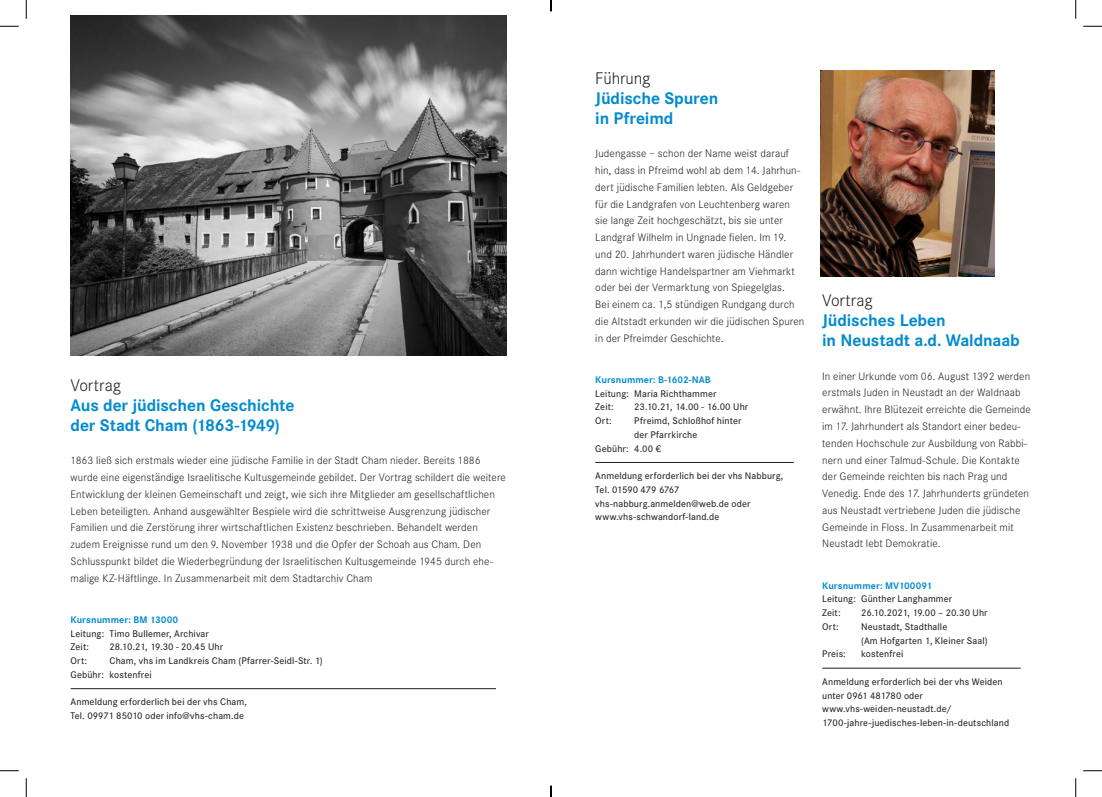
<style>
.page{position:relative;width:1102px;height:797px;background:#fff}
.page>*{position:absolute;margin:0;border:0;box-sizing:border-box;transform-origin:0 0}
.t1{font:700 17.5px/20px "Corporate S";letter-spacing:-.005em;color:#038bce}
.t2{font:300 17.5px "Corporate S";letter-spacing:-.005em;color:#231f20}
.t3{font:300 11.25px/16.8px "Corporate S";letter-spacing:.01em;color:#231f20}
.t4{font:500 10px/13.8px "Corporate S";letter-spacing:.01em;color:#231f20}
.t5{font:700 10px "Corporate S";letter-spacing:.005em;color:#038bce}
.t6{font:500 10px "Corporate S";letter-spacing:-.01em;color:#231f20}
</style>
<div class="page">
<img style="left:71px;top:16px;width:435px;height:340px">
<hr style="left:595px;top:462px;width:198px;height:1px;background:#231f20">
<hr style="left:822px;top:668px;width:198px;height:1px;background:#231f20">
<hr style="left:71px;top:688px;width:425px;height:1px;background:#231f20">
<img style="left:820px;top:71px;width:174px;height:205px">
<svg style="left:0;top:25px;width:19px;height:2px"></svg>
<svg style="left:1083px;top:25px;width:18px;height:2px"></svg>
<svg style="left:0;top:770px;width:19px;height:1px"></svg>
<svg style="left:1083px;top:770px;width:18px;height:1px"></svg>
<svg style="left:25px;top:0;width:2px;height:19px"></svg>
<svg style="left:25px;top:778px;width:2px;height:19px"></svg>
<svg style="left:1075px;top:0;width:1px;height:19px"></svg>
<svg style="left:1075px;top:778px;width:1px;height:19px"></svg>
<svg style="left:550px;top:785px;width:1px;height:12px"></svg>
<h1 class="t2" style="left:71px;top:375px;width:52px">Vortrag</h1>
<h1 class="t1" style="left:71px;top:395px;width:225px">Aus der jüdischen Geschichte der Stadt Cham (1863-1949)</h1>
<p class="t3" style="left:71px;top:452px;width:437px">1863 ließ sich erstmals wieder eine jüdische Familie in der Stadt Cham nieder. Bereits 1886 wurde eine eigenständige Israelitische Kultusgemeinde gebildet. Der Vortrag schildert die weitere Entwicklung der kleinen Gemeinschaft und zeigt, wie sich ihre Mitglieder am gesellschaftlichen Leben beteiligten. Anhand ausgewählter Bespiele wird die schrittweise Ausgrenzung jüdischer Familien und die Zerstörung ihrer wirtschaftlichen Existenz beschrieben. Behandelt werden zudem Ereignisse rund um den 9. November 1938 und die Opfer der Schoah aus Cham. Den Schlusspunkt bildet die Wiederbegründung der Israelitischen Kultusgemeinde 1945 durch ehe&shy;malige KZ-Häftlinge. In Zusammenarbeit mit dem Stadtarchiv Cham</p>
<p class="t5" style="left:71px;top:613px;width:109px">Kursnummer: BM 13000</p>
<p class="t4" style="left:71px;top:626px;width:140px">Leitung: Timo Bullemer, Archivar<br>Zeit:</p>
<p class="t4" style="left:110px;top:640px;width:115px">28.10.21, 19.30 - 20.45 Uhr</p>
<p class="t4" style="left:71px;top:653px;width:254px;text-indent:39px">Cham, vhs im Landkreis Cham (Pfarrer-Seidl-Str. 1)<br>Gebühr: kostenfrei</p>
<p class="t4" style="left:71px;top:695px;width:178px">Anmeldung erforderlich bei der vhs Cham,<br>Tel. 09971 85010 oder info@vhs-cham.de</p>
<p class="t4" style="left:71px;top:653px;width:18px">Ort:</p>
<h1 class="t2" style="left:595px;top:68px;width:57px">Führung</h1>
<h1 class="t1" style="left:595px;top:88px;width:124px">Jüdische Spuren in Pfreimd</h1>
<p class="t3" style="left:595px;top:145px;width:211px">Judengasse – schon der Name weist darauf hin, dass in Pfreimd wohl ab dem 14. Jahrhun&shy;dert jüdische Familien lebten. Als Geldgeber für die Landgrafen von Leuchtenberg waren sie lange Zeit hochgeschätzt, bis sie unter Landgraf Wilhelm in Ungnade fielen. Im 19. und 20. Jahrhundert waren jüdische Händler dann wichtige Handelspartner am Viehmarkt oder bei der Vermarktung von Spiegelglas.<br>Bei einem ca. 1,5 stündigen Rundgang durch die Altstadt erkunden wir die jüdischen Spuren in der Pfreimder Geschichte.</p>
<p class="t5" style="left:595px;top:374px;width:117px">Kursnummer: B-1602-NAB</p>
<p class="t4" style="left:595px;top:386px;width:123px">Leitung: Maria Richthammer<br>Zeit:</p>
<p class="t6" style="left:634px;top:400px;width:115px">23.10.21, 14.00 - 16.00 Uhr</p>
<p class="t4" style="left:595px;top:413px;width:18px">Ort:</p>
<p class="t4" style="left:634px;top:413px;width:109px">Pfreimd, Schloßhof hinter</p>
<p class="t4" style="left:634px;top:427px;width:65px">der Pfarrkirche</p>
<p class="t4" style="left:595px;top:441px;width:67px">Gebühr: 4.00 €</p>
<p class="t4" style="left:595px;top:468px;width:189px">Anmeldung erforderlich bei der vhs Nabburg,<br>Tel. 01590 479 6767 vhs-nabburg.anmelden@web.de oder www.vhs-schwandorf-land.de</p>
<h1 class="t2" style="left:822px;top:291px;width:52px">Vortrag</h1>
<h1 class="t1" style="left:822px;top:311px;width:199px">Jüdisches Leben<br>in Neustadt a.d. Waldnaab</h1>
<p class="t3" style="left:822px;top:368px;width:210px">In einer Urkunde vom 06. August 1392 werden erstmals Juden in Neustadt an der Waldnaab erwähnt. Ihre Blütezeit erreichte die Gemeinde im 17. Jahrhundert als Standort einer bedeu&shy;tenden Hochschule zur Ausbildung von Rabbi&shy;nern und einer Talmud-Schule. Die Kontakte der Gemeinde reichten bis nach Prag und Venedig. Ende des 17. Jahrhunderts gründeten aus Neustadt vertriebene Juden die jüdische Gemeinde in Floss. In Zusammenarbeit mit Neustadt lebt Demokratie.</p>
<p class="t5" style="left:822px;top:579px;width:111px">Kursnummer: MV100091</p>
<p class="t4" style="left:822px;top:591px;width:131px">Leitung: Günther Langhammer<br>Zeit:</p>
<p class="t4" style="left:861px;top:605px;width:128px">26.10.2021, 19.00 – 20.30 Uhr</p>
<p class="t4" style="left:822px;top:619px;width:18px">Ort:</p>
<p class="t4" style="left:861px;top:619px;width:128px">Neustadt, Stadthalle<br>(Am Hofgarten 1, Kleiner Saal)</p>
<p class="t4" style="left:822px;top:646px;width:25px">Preis:</p>
<p class="t4" style="left:861px;top:646px;width:44px">kostenfrei</p>
<p class="t4" style="left:822px;top:674px;width:188px">Anmeldung erforderlich bei der vhs Weiden unter 0961 481780 oder www.vhs-weiden-neustadt.de/ 1700-jahre-juedisches-leben-in-deutschland</p>
</div>
